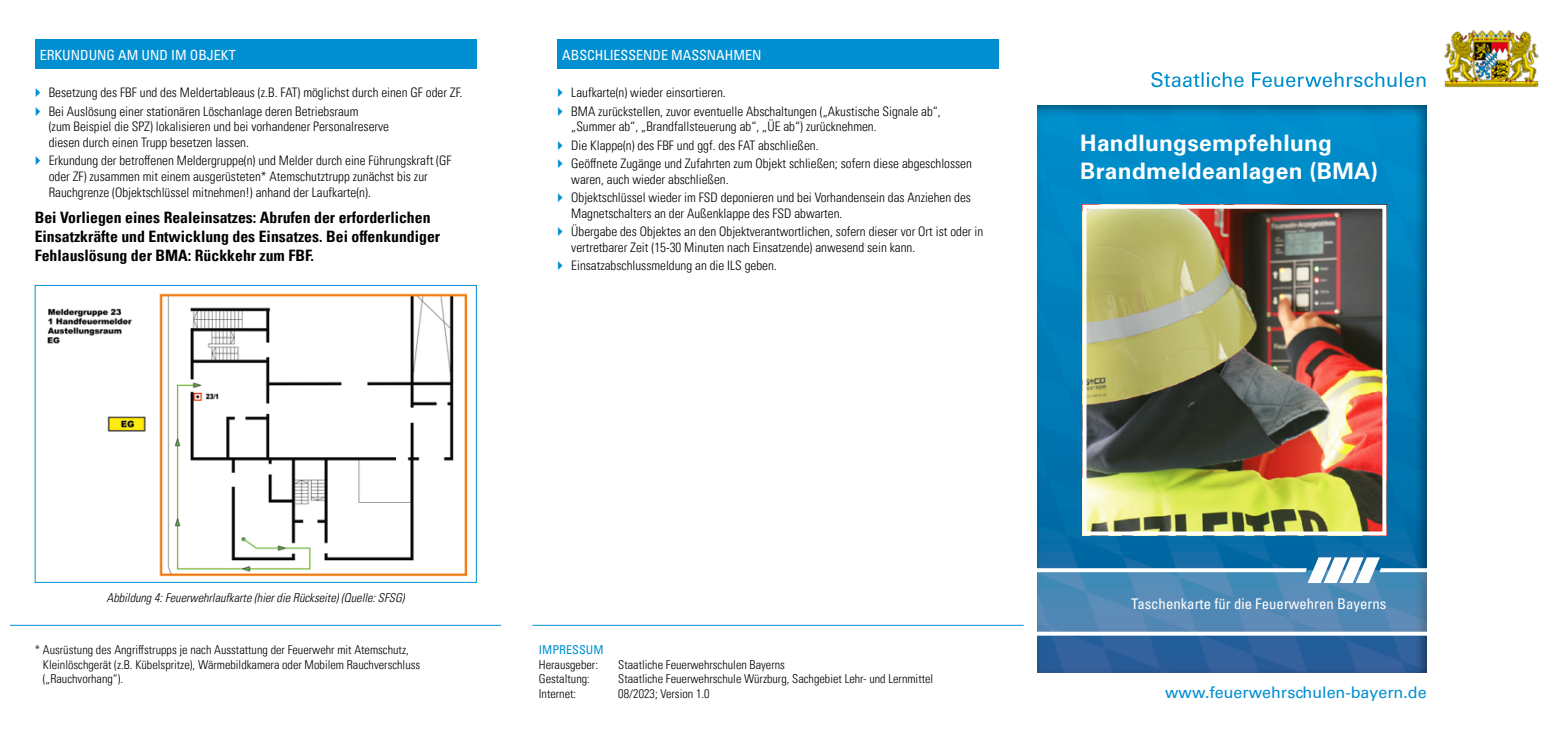
<style>
.page{position:relative;width:1563px;height:735px;background:#fff}
.page>*{position:absolute;margin:0;border:0;box-sizing:border-box;transform-origin:0 0}
.t1{font:700 22.75px/28px "Univers LT Pro 65";letter-spacing:.015em;color:#fff}
.t2{font:16.1px "Univers LT Pro 55 Roman";color:#008fcf}
.t3{font:700 condensed 15.75px/18.9px "Univers LT Pro";color:#000}
.t4{font:condensed 14.7px "Univers LT Pro";color:#fff}
.t5{font:condensed 14px "Univers LT Pro";color:#fff}
.t6{font:300 condensed 13.12px/18.2px "Univers LT Pro";color:#000}
.t7{font:300 condensed 12.25px/14.7px "Univers LT Pro";color:#000}
.t8{font:italic 300 condensed 12.25px "Univers LT Pro";color:#000}
.t9{font:condensed 12.25px "Univers LT Pro";color:#0090d2}
</style>
<div class="page">
<div style="left:35px;top:40px;width:441px;height:29px;background:#0090d2"></div>
<hr style="left:10px;top:624px;width:491px;height:1px;background:#0090d2">
<div style="left:35px;top:285px;width:442px;height:297px;border:1px solid #0090d2"></div>
<img style="left:107px;top:293px;width:361px;height:284px">
<img style="left:47px;top:293px;width:101px;height:65px">
<hr style="left:532px;top:624px;width:491px;height:1px;background:#0090d2">
<div style="left:557px;top:40px;width:442px;height:29px;background:#0090d2"></div>
<div style="left:1022px;top:92px;width:419px;height:581px;background:#000;opacity:.43"></div>
<svg style="left:1151px;top:72px;width:274px;height:15px"></svg>
<svg style="left:1037px;top:569px;width:404px;height:62px;background:#588eb9"></svg>
<img style="left:1087px;top:210px;width:294px;height:320px">
<div style="left:1082px;top:205px;width:304px;height:330px;border:4px solid #fff"></div>
<svg style="left:1024px;top:631px;width:417px;height:4px"></svg>
<svg style="left:1024px;top:568px;width:282px;height:4px"></svg>
<svg style="left:1380px;top:568px;width:53px;height:4px"></svg>
<svg style="left:1307px;top:557px;width:73px;height:25px"></svg>
<img style="left:1439px;top:30px;width:100px;height:63px">
<p class="t5" style="left:40px;top:46px;width:198px">ERKUNDUNG AM UND IM OBJEKT</p>
<p class="t6" style="left:49px;top:83px;width:415px">Besetzung des FBF und des Meldertableaus (z.B. FAT) möglichst durch einen GF oder ZF.<br>Bei Auslösung einer stationären Löschanlage deren Betriebsraum</p>
<p class="t6" style="left:49px;top:118px;width:342px;line-height:15.8px">(zum Beispiel die SPZ) lokalisieren und bei vorhandener Personalreserve diesen durch einen Trupp besetzen lassen.</p>
<p class="t6" style="left:49px;top:152px;width:404px;line-height:15.8px">Erkundung der betroffenen Meldergruppe(n) und Melder durch eine Führungskraft (GF oder ZF) zusammen mit einem ausgerüsteten* Atemschutztrupp zunächst bis zur<br>Rauchgrenze (Objektschlüssel mitnehmen!) anhand der Laufkarte(n).</p>
<p class="t3" style="left:35px;top:207px;width:407px">Bei Vorliegen eines Realeinsatzes: Abrufen der erforderlichen<br>Einsatzkräfte und Entwicklung des Einsatzes. Bei offenkundiger<br>Fehlauslösung der BMA: Rückkehr zum FBF.</p>
<p class="t5" style="left:562px;top:46px;width:201px">ABSCHLIESSENDE MASSNAHMEN</p>
<p class="t6" style="left:571px;top:83px;width:371px">Laufkarte(n) wieder einsortieren.<br>BMA zurückstellen, zuvor eventuelle Abschaltungen („Akustische Signale ab“,</p>
<p class="t6" style="left:571px;top:117px;width:402px">„Summer ab“, „Brandfallsteuerung ab“, „ÜE ab“) zurücknehmen.<br>Die Klappe(n) des FBF und ggf. des FAT abschließen.<br>Geöffnete Zugänge und Zufahrten zum Objekt schließen; sofern diese abgeschlossen</p>
<p class="t6" style="left:571px;top:169px;width:401px">waren, auch wieder abschließen.<br>Objektschlüssel wieder im FSD deponieren und bei Vorhandensein das Anziehen des</p>
<p class="t6" style="left:571px;top:203px;width:413px">Magnetschalters an der Außenklappe des FSD abwarten.<br>Übergabe des Objektes an den Objektverantwortlichen, sofern dieser vor Ort ist oder in</p>
<p class="t6" style="left:571px;top:237px;width:345px">vertretbarer Zeit (15-30 Minuten nach Einsatzende) anwesend sein kann.<br>Einsatzabschlussmeldung an die ILS geben.</p>
<h1 class="t1" style="left:1080px;top:127px;width:299px">Handlungsempfehlung<br>Brandmeldeanlagen (BMA)</h1>
<p class="t8" style="left:107px;top:588px;width:303px">Abbildung4:Feuerwehrlaufkarte(hierdieRückseite)(Quelle:SFSG)</p>
<p class="t7" style="left:43px;top:641px;width:379px;text-indent:-8px">* Ausrüstung des Angriffstrupps je nach Ausstattung der Feuerwehr mit Atemschutz,<br>Kleinlöschgerät (z.B. Kübelspritze), Wärmebildkamera oder Mobilem Rauchverschluss („Rauchvorhang“).</p>
<p class="t9" style="left:539px;top:641px;width:66px">IMPRESSUM</p>
<p class="t7" style="left:539px;top:656px;width:61px">Herausgeber:</p>
<p class="t7" style="left:618px;top:656px;width:168px">Staatliche Feuerwehrschulen Bayerns</p>
<p class="t7" style="left:539px;top:670px;width:53px">Gestaltung:</p>
<p class="t7" style="left:618px;top:670px;width:316px">Staatliche Feuerwehrschule Würzburg, Sachgebiet Lehr- und Lernmittel</p>
<p class="t7" style="left:539px;top:685px;width:39px">Internet:</p>
<p class="t7" style="left:618px;top:685px;width:93px">08/2023; Version 1.0</p>
<p class="t4" style="left:1131px;top:594px;width:257px">Taschenkarte für die Feuerwehren Bayerns</p>
<p class="t2" style="left:1165px;top:681px;width:263px">www.feuerwehrschulen-bayern.de</p>
</div>
